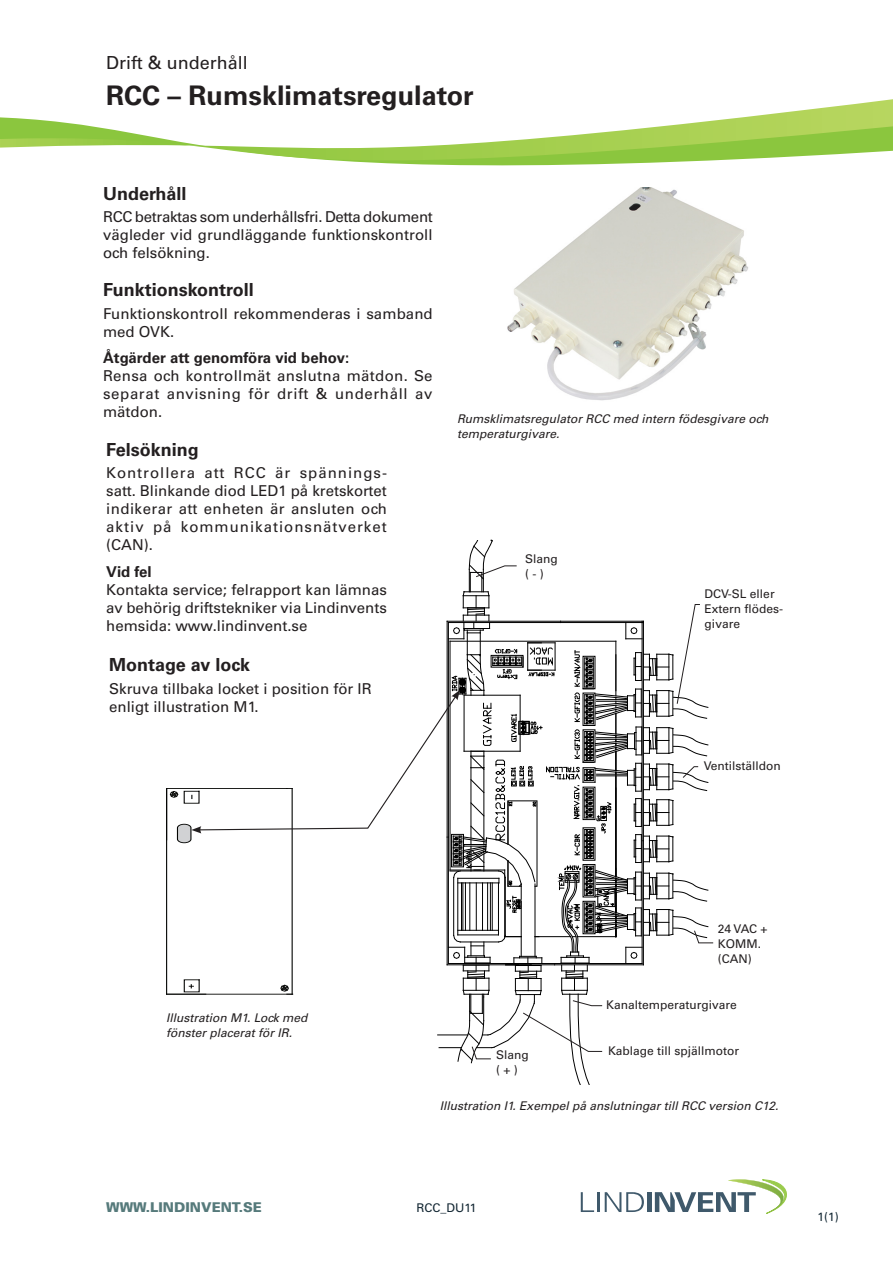
<style>
.page{position:relative;width:893px;height:1263px;background:#fff}
.page>*{position:absolute;margin:0;border:0;box-sizing:border-box;transform-origin:0 0}
.t1{font:700 27px "Univers LT Std";color:#231f20}
.rubrik_1{font:700 18px "Univers LT Std";color:#231f20}
.t2{font:18px "Univers LT Std";color:#231f20}
.brodtext_Paul_Erdman{font:15px/18px "Univers LT Std";color:#231f20;text-align:justify}
.rubrik2{font:700 15px "Univers LT Std";color:#231f20}
.t3{font:900 13.5px "Univers LT Std";color:#567a7b}
.bildtext{font:italic 12px/15px "Univers LT Std";color:#231f20}
.mått{font:12px/15px "Univers LT Std";color:#231f20}
.DOKID{font:12px "Univers LT Std";color:#122632}
</style>
<div class="page">
<hr style="left:167px;top:994px;width:126px;height:1px;background:#040503">
<hr style="left:166px;top:788px;width:1px;height:206px;background:#040503">
<hr style="left:167px;top:788px;width:120px;height:1px;background:#040503">
<svg style="left:0;top:99px;width:893px;height:67px"></svg>
<hr style="left:597px;top:1192px;width:2px;height:20px;background:#3f596b">
<svg style="left:605px;top:1192px;width:39px;height:20px"></svg>
<div style="left:647px;top:1192px;width:5px;height:20px;background:#3f596b"></div>
<svg style="left:580px;top:1192px;width:14px;height:20px"></svg>
<svg style="left:655px;top:1179px;width:132px;height:35px"></svg>
<img style="left:507px;top:187px;width:241px;height:214px">
<svg style="left:170px;top:540px;width:544px;height:545px"></svg>
<p class="t2" style="left:106px;top:52px;width:143px">Drift &amp; underhåll</p>
<h1 class="t1" style="left:106px;top:79px;width:369px">RCC – Rumsklimatsregulator</h1>
<p class="rubrik_1" style="left:103px;top:183px;width:85px">Underhåll</p>
<p class="brodtext_Paul_Erdman" style="left:103px;top:208px;width:331px">RCC betraktas som underhållsfri. Detta dokument vägleder vid grundläggande funktionskontroll och felsökning.</p>
<p class="rubrik_1" style="left:103px;top:279px;width:152px">Funktionskontroll</p>
<p class="brodtext_Paul_Erdman" style="left:103px;top:304px;width:331px">Funktionskontroll rekommenderas i samband med OVK.</p>
<p class="rubrik2" style="left:103px;top:349px;width:248px">Åtgärder att genomföra vid behov:</p>
<p class="brodtext_Paul_Erdman" style="left:103px;top:367px;width:331px">Rensa och kontrollmät anslutna mätdon. Se separat anvisning för drift &amp; underhåll av mätdon.</p>
<p class="bildtext" style="left:457px;top:412px;width:313px">Rumsklimatsregulator RCC med intern födesgivare och temperaturgivare.</p>
<p class="rubrik_1" style="left:106px;top:439px;width:94px">Felsökning</p>
<p class="brodtext_Paul_Erdman" style="left:106px;top:464px;width:282px">Kontrollera att RCC är spännings&shy;satt. Blinkande diod LED1 på kretskortet indikerar att enheten är ansluten och aktiv på kommunikationsnätverket (CAN).</p>
<p class="rubrik2" style="left:106px;top:562px;width:47px">Vid fel</p>
<p class="brodtext_Paul_Erdman" style="left:106px;top:580px;width:282px">Kontakta service; felrapport kan lämnas av behörig driftstekniker via Lindinvents hemsida: www.lindinvent.se</p>
<p class="mått" style="left:704px;top:586px;width:80px">DCV-SL eller<br>Extern flödes&shy;givare</p>
<p class="mått" style="left:525px;top:551px;width:34px">Slang ( - )</p>
<p class="rubrik_1" style="left:109px;top:654px;width:142px">Montage av lock</p>
<p class="brodtext_Paul_Erdman" style="left:109px;top:679px;width:264px">Skruva tillbaka locket i position för IR enligt illustration M1.</p>
<p class="mått" style="left:704px;top:758px;width:79px">Ventilställdon</p>
<p class="bildtext" style="left:166px;top:1010px;width:143px">Illustration M1. Lock med fönster placerat för IR.</p>
<p class="t3" style="left:106px;top:1199px;width:157px">WWW.LINDINVENT.SE</p>
<p class="mått" style="left:496px;top:1047px;width:34px">Slang ( + )</p>
<p class="mått" style="left:718px;top:921px;width:51px">24 VAC +<br>KOMM. (CAN)</p>
<p class="mått" style="left:606px;top:997px;width:132px">Kanaltemperaturgivare</p>
<p class="mått" style="left:608px;top:1043px;width:133px">Kablage till spjällmotor</p>
<p class="bildtext" style="left:440px;top:1098px;width:340px">Illustration I1. Exempel på anslutningar till RCC version C12.</p>
<p class="DOKID" style="left:417px;top:1200px;width:61px">RCC_DU11</p>
<p class="DOKID" style="left:818px;top:1209px;width:23px">1(1)</p>
</div>
